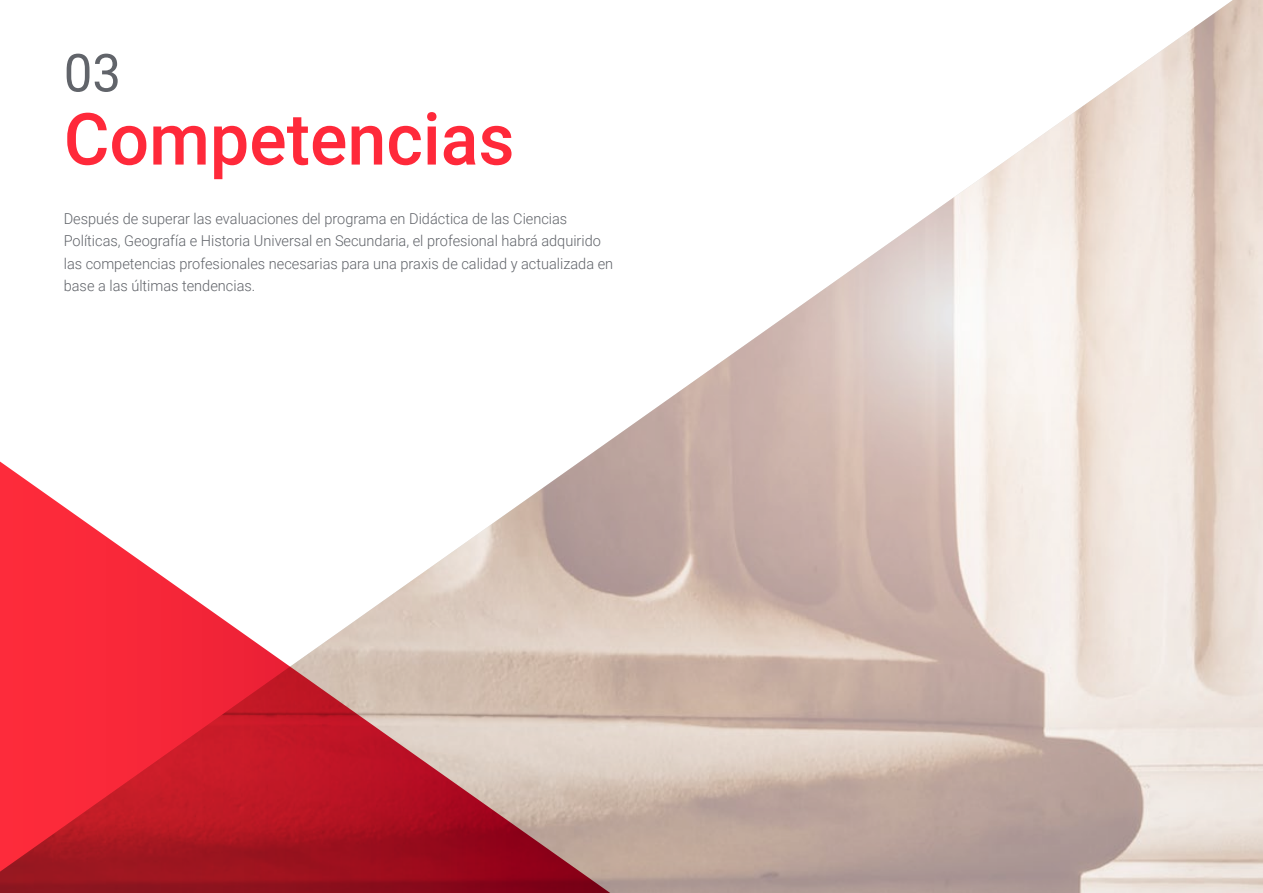
<style>
.page{position:relative;width:1263px;height:893px;background:#fff}
.page>*{position:absolute;margin:0;border:0;box-sizing:border-box;transform-origin:0 0}
.t1{font:500 72px "Roboto";color:#ff293a}
.t2{font:52.5px "Roboto";color:#61646a}
.t3{font:300 15px/22.5px "Roboto";color:#61646a}
</style>
<div class="page">
<img style="left:602px;top:0;width:661px;height:893px">
<svg style="left:0;top:446px;width:640px;height:447px"></svg>
<h2 class="t2" style="left:64px;top:36px;width:59px">03</h2>
<h1 class="t1" style="left:64px;top:89px;width:452px">Competencias</h1>
<p class="t3" style="left:64px;top:207px;width:551px">Después de superar las evaluaciones del programa en Didáctica de las Ciencias Políticas, Geografía e Historia Universal en Secundaria, el profesional habrá adquirido las competencias profesionales necesarias para una praxis de calidad y actualizada en base a las últimas tendencias.</p>
</div>
